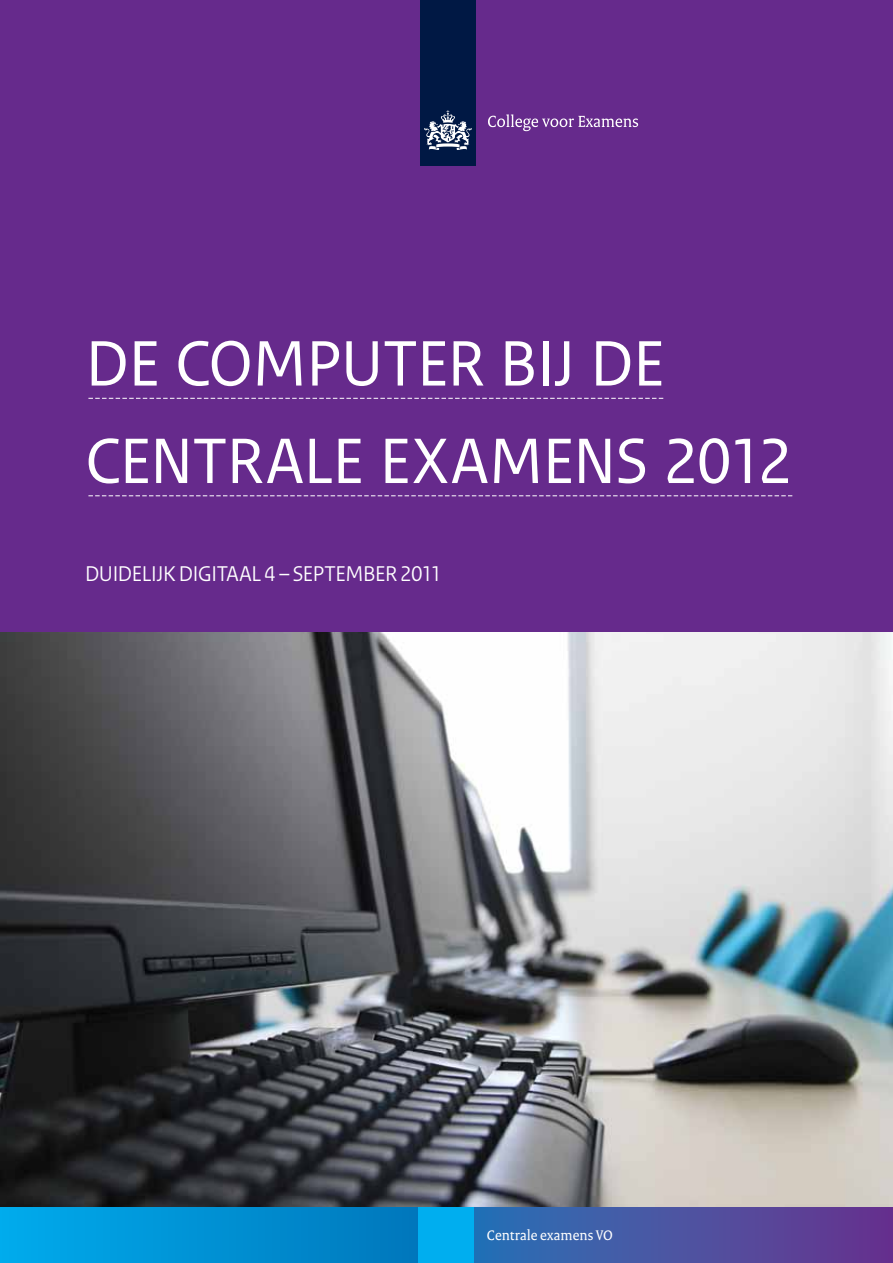
<style>
.page{position:relative;width:893px;height:1263px;background:#fff}
.page>*{position:absolute;margin:0;border:0;box-sizing:border-box;transform-origin:0 0}
.t1{font:67.5px/97.5px "Rijksoverheid Sans Text";letter-spacing:-.025em;color:#fff}
.t2{font:22.5px "Rijksoverheid Sans Heading";letter-spacing:-.015em;color:#fff}
.t3{font:15px "Rijksoverheid Serif";letter-spacing:.005em;color:#fff}
</style>
<div class="page">
<img style="left:0;top:631px;width:893px;height:577px">
<div style="left:0;top:0;width:893px;height:631px;background:#662a8c"></div>
<div style="left:420px;top:0;width:56px;height:166px;background:#001844"></div>
<svg style="left:424px;top:110px;width:48px;height:40px"></svg>
<svg style="left:488px;top:114px;width:150px;height:17px"></svg>
<svg style="left:0;top:1208px;width:893px;height:55px;background:#2571ba"></svg>
<div style="left:419px;top:1208px;width:55px;height:55px;background:#00aeef"></div>
<svg style="left:88px;top:398px;width:575px;height:1px"></svg>
<svg style="left:88px;top:495px;width:704px;height:1px"></svg>
<p class="t1" style="left:85px;top:316px;width:709px">DE COMPUTER BIJ DE<br>CENTRALE EXAMENS 2012</p>
<p class="t2" style="left:85px;top:561px;width:359px">DUIDELIJK DIGITAAL 4 – SEPTEMBER 2011</p>
<p class="t3" style="left:487px;top:1226px;width:128px">Centrale examens VO</p>
</div>
